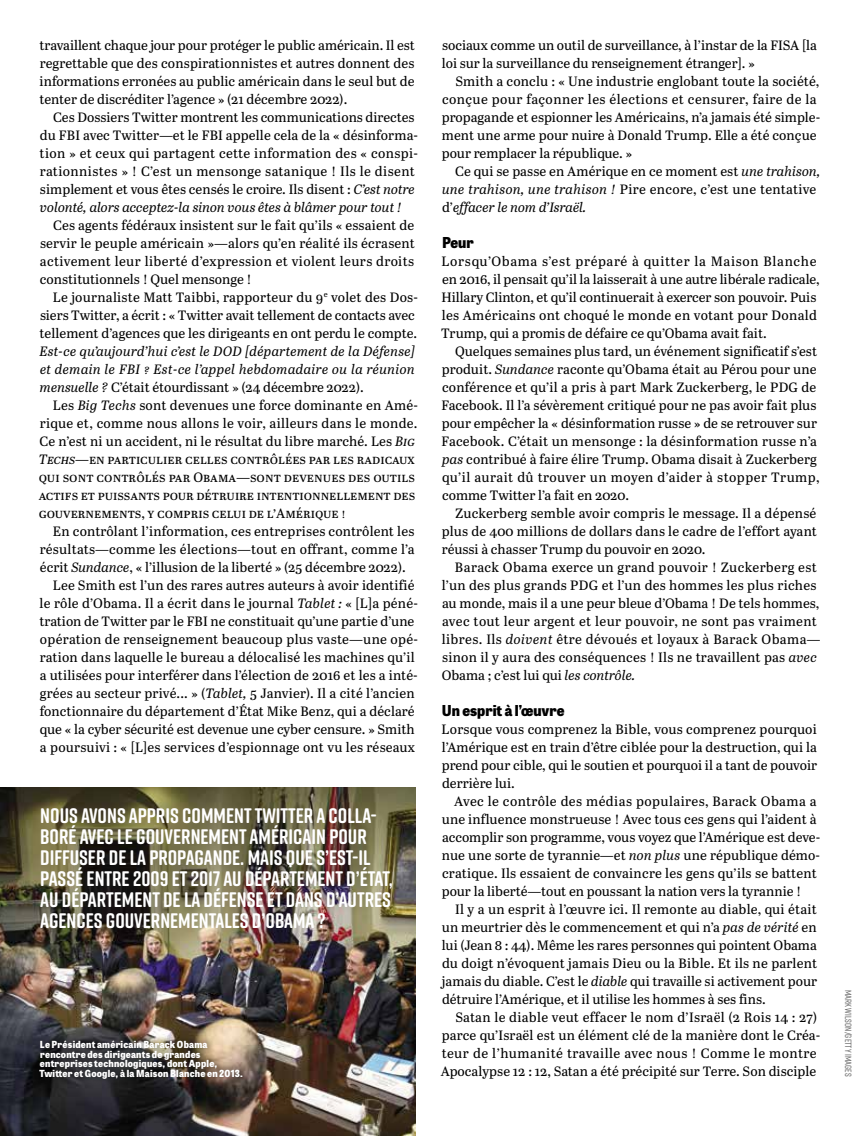
<style>
.page{position:relative;width:864px;height:1136px;background:#fff}
.page>*{position:absolute;margin:0;border:0;box-sizing:border-box;transform-origin:0 0}
.t1{font:700 21px/21px "Rift Soft";color:#fff}
.t2{font:800 15px "Tablet Gothic Narrow";color:#000}
.t3{font:13.5px/18px "Abril Text";color:#000}
.t4{font:13.5px/18px "Abril Text";letter-spacing:.02em;color:#000}
.t5{font:italic 13.5px/18px "Abril Text";letter-spacing:.02em;color:#000;text-align:justify}
.t6{font:800 9.75px/9.8px "Tablet Gothic Narrow";letter-spacing:.02em;color:#fff}
.t7{font:500 9px "Rift Soft";letter-spacing:.01em;color:#636363}
.s1{font-style:italic}
.s2{font-style:normal}
</style>
<div class="page">
<img style="left:0;top:787px;width:415px;height:348px">
<div style="left:32px;top:1032px;width:218px;height:54px;background:#000;opacity:.25"></div>
<p class="t3" style="left:40px;top:35px;width:377px;text-align:justify">travaillent chaque jour pour protéger le public américain. Il est regrettable que des conspirationnistes et autres donnent des informations erronées au public américain dans le seul but de tenter de discréditer l’agence » (21 décembre 2022).</p>
<p class="t3" style="left:39px;top:107px;width:380px;text-indent:14px">Ces Dossiers Twitter montrent les communications directes du FBI avec Twitter—et le FBI appelle cela de la « désinforma&shy;tion » et ceux qui partagent cette information des « conspi&shy;rationnistes » ! C’est un mensonge satanique ! Ils le disent simplement et vous êtes censés le croire. Ils disent : <span class="s1">C’est notre volonté, alors acceptez-la sinon vous êtes à blâmer pour tout !</span></p>
<p class="t3" style="left:40px;top:215px;width:376px;text-align:justify;text-indent:13px">Ces agents fédéraux insistent sur le fait qu’ils « essaient de servir le peuple américain »<span class="s1">—</span>alors qu’en réalité ils écrasent activement leur liberté d’expression et violent leurs droits constitutionnels ! Quel mensonge !</p>
<p class="t3" style="left:40px;top:287px;width:380px;text-indent:13px">Le journaliste Matt Taibbi, rapporteur du 9<sup>e</sup> volet des Dos&shy;siers Twitter, a écrit : « Twitter avait tellement de contacts avec tellement d’agences que les dirigeants en ont perdu le compte.</p>
<p class="t5" style="left:39px;top:341px;width:377px">Est-ce qu’aujourd’hui c’est le DOD [département de la Défense] et demain le FBI ? Est-ce l’appel hebdomadaire ou la réunion mensuelle ? <span class="s2">C’était étourdissant » (24 décembre 2022).</span></p>
<p class="t3" style="left:39px;top:395px;width:381px;text-indent:14px">Les <span class="s1">Big Techs</span> sont devenues une force dominante en Amé&shy;rique et, comme nous allons le voir, ailleurs dans le monde.<br>Ce n’est ni un accident, ni le résultat du libre marché. Les <span class="s1">Big Techs—</span>en particulier celles contrôlées par les radicaux qui sont contrôlés par Obama—sont devenues des outils actifs et puissants pour détruire intentionnellement des gouvernements, y compris celui de l’Amérique !</p>
<p class="t3" style="left:53px;top:521px;width:363px">En contrôlant l’information, ces entreprises contrôlent les</p>
<p class="t3" style="left:40px;top:539px;width:376px">résultats<span class="s1">—</span>comme les élections<span class="s1">—</span>tout en offrant, comme l’a</p>
<p class="t3" style="left:40px;top:557px;width:367px">écrit <span class="s1">Sundance</span>, « l’illusion de la liberté » (25 décembre 2022).</p>
<p class="t3" style="left:53px;top:575px;width:363px">Lee Smith est l’un des rares autres auteurs à avoir identifié</p>
<p class="t3" style="left:40px;top:593px;width:380px">le rôle d’Obama. Il a écrit dans le journal <span class="s1">Tablet :</span> « [L]a péné-</p>
<p class="t3" style="left:40px;top:611px;width:376px">tration de Twitter par le FBI ne constituait qu’une partie d’une</p>
<p class="t3" style="left:40px;top:629px;width:379px">opération de renseignement beaucoup plus vaste<span class="s1">—</span>une opé-</p>
<p class="t3" style="left:40px;top:647px;width:376px">ration dans laquelle le bureau a délocalisé les machines qu’il</p>
<p class="t3" style="left:40px;top:665px;width:379px">a utilisées pour interférer dans l’élection de 2016 et les a inté-</p>
<p class="t3" style="left:40px;top:683px;width:376px">grées au secteur privé... » (<span class="s1">Tablet,</span> 5 Janvier). Il a cité l’ancien</p>
<p class="t3" style="left:40px;top:701px;width:376px">fonctionnaire du département d’État Mike Benz, qui a déclaré</p>
<p class="t3" style="left:40px;top:719px;width:376px">que « la cyber sécurité est devenue une cyber censure. » Smith</p>
<p class="t3" style="left:40px;top:737px;width:376px">a poursuivi : « [L]es services d’espionnage ont vu les réseaux</p>
<p class="t1" style="left:40px;top:804px;width:354px">NOUS AVONS APPRIS COMMENT TWITTER A COLLA-BORÉ AVEC LE GOUVERNEMENT AMÉRICAIN POUR DIFFUSER DE LA PROPAGANDE. MAIS QUE S’EST-IL PASSÉ ENTRE 2009 ET2017 AU DÉPARTEMENT D’ÉTAT, AU DÉPARTEMENT DE LA DÉFENSE ET DANS D’AUTRES AGENCES GOUVERNEMENTALES D’OBAMA ?</p>
<p class="t6" style="left:39px;top:1038px;width:205px">Le Président américain Barack Obama rencontre des dirigeants de grandes entreprises technologiques, dont Apple, Twitter et Google, à la Maison Blanche en 2013.</p>
<p class="t3" style="left:441px;top:35px;width:376px">sociaux comme un outil de surveillance, à l’instar de la FISA [la loi sur la surveillance du renseignement étranger]. »</p>
<p class="t3" style="left:441px;top:71px;width:380px;text-indent:14px">Smith a conclu : « Une industrie englobant toute la société, conçue pour façonner les élections et censurer, faire de la propagande et espionner les Américains, n’a jamais été simple&shy;ment une arme pour nuire à Donald Trump. Elle a été conçue pour remplacer la république. »</p>
<p class="t3" style="left:442px;top:161px;width:379px;text-indent:13px">Ce qui se passe en Amérique en ce moment est <span class="s1">une trahison, une trahison, une trahison !</span> Pire encore, c’est une tentative d’<span class="s1">effacer le nom d’Israël.</span></p>
<p class="t2" style="left:442px;top:231px;width:33px">Peur</p>
<p class="t3" style="left:441px;top:251px;width:380px">Lorsqu’Obama s’est préparé à quitter la Maison Blanche en 2016, il pensait qu’il la laisserait à une autre libérale radicale, Hillary Clinton, et qu’il continuerait à exercer son pouvoir. Puis les Américains ont choqué le monde en votant pour Donald Trump, qui a promis de défaire ce qu’Obama avait fait.</p>
<p class="t3" style="left:441px;top:341px;width:379px;text-indent:14px">Quelques semaines plus tard, un événement significatif s’est produit. <span class="s1">Sundance</span> raconte qu’Obama était au Pérou pour une conférence et qu’il a pris à part Mark Zuckerberg, le PDG de Facebook. Il l’a sévèrement critiqué pour ne pas avoir fait plus pour empêcher la « désinformation russe » de se retrouver sur Facebook. C’était un mensonge : la désinformation russe n’a <span class="s1">pas</span> contribué à faire élire Trump. Obama disait à Zuckerberg qu’il aurait dû trouver un moyen d’aider à stopper Trump, comme Twitter l’a fait en 2020.</p>
<p class="t3" style="left:441px;top:503px;width:376px;text-align:justify;text-indent:13px">Zuckerberg semble avoir compris le message. Il a dépensé plus de 400 millions de dollars dans le cadre de l’effort ayant réussi à chasser Trump du pouvoir en 2020.</p>
<p class="t4" style="left:441px;top:557px;width:380px;text-indent:13px">Barack Obama exerce un grand pouvoir ! Zuckerberg est l’un des plus grands PDG et l’un des hommes les plus riches au monde, mais il a une peur bleue d’Obama ! De tels hommes, avec tout leur argent et leur pouvoir, ne sont pas vraiment libres. Ils <span class="s1">doivent</span> être dévoués et loyaux à Barack Obama— sinon il y aura des conséquences ! Ils ne travaillent pas <span class="s1">avec </span>Obama ; c’est lui qui <span class="s1">les contrôle.</span></p>
<p class="t2" style="left:442px;top:699px;width:124px">Un esprit à l’œuvre</p>
<p class="t3" style="left:441px;top:719px;width:377px;text-align:justify">Lorsque vous comprenez la Bible, vous comprenez pourquoi l’Amérique est en train d’être ciblée pour la destruction, qui la prend pour cible, qui le soutien et pourquoi il a tant de pouvoir derrière lui.</p>
<p class="t3" style="left:441px;top:791px;width:380px;text-indent:13px">Avec le contrôle des médias populaires, Barack Obama a une influence monstrueuse ! Avec tous ces gens qui l’aident à accomplir son programme, vous voyez que l’Amérique est deve&shy;nue une sorte de tyrannie<span class="s1">—</span>et <span class="s1">non plus</span> une république démo&shy;cratique. Ils essaient de convaincre les gens qu’ils se battent pour la liberté<span class="s1">—</span>tout en poussant la nation vers la tyrannie !</p>
<p class="t3" style="left:441px;top:899px;width:377px;text-align:justify;text-indent:13px">Il y a un esprit à l’œuvre ici. Il remonte au diable, qui était un meurtrier dès le commencement et qui n’a <span class="s1">pas de vérité</span> en lui (Jean 8 : 44). Même les rares personnes qui pointent Obama du doigt n’évoquent jamais Dieu ou la Bible. Et ils ne parlent jamais du diable. C’est le <span class="s1">diable</span> qui travaille si activement pour détruire l’Amérique, et il utilise les hommes à ses fins.</p>
<p class="t3" style="left:440px;top:1007px;width:381px;text-indent:15px">Satan le diable veut effacer le nom d’Israël (2 Rois 14 : 27) parce qu’Israël est un élément clé de la manière dont le Créa&shy;teur de l’humanité travaille avec nous ! Comme le montre Apocalypse 12 : 12, Satan a été précipité sur Terre. Son disciple</p>
<p class="t7" style="left:854px;top:989px;width:88px;rotate:90deg">MARK WILSON/GETTY IMAGES</p>
</div>
